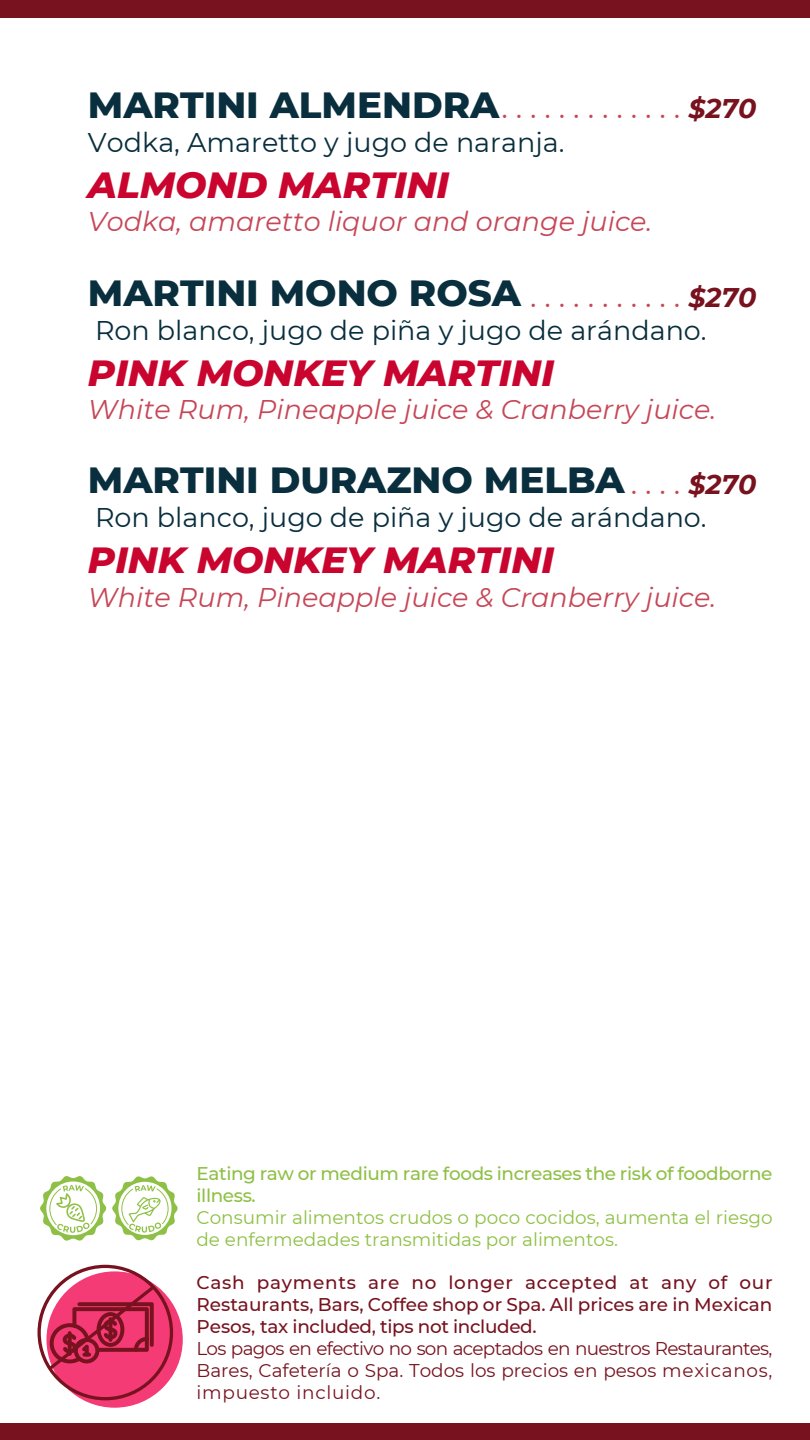
<style>
.page{position:relative;width:810px;height:1440px;background:#fff}
.page>*{position:absolute;margin:0;border:0;box-sizing:border-box;transform-origin:0 0}
.t1{font:800 37.2px "Montserrat";color:#092e3d}
.t2{font:italic 800 37.2px "Montserrat";color:#c9052f}
.t3{font:italic 27.08px "Montserrat";color:#c64757}
.t4{font:27.08px "Montserrat";color:#092e3d}
.t5{font:500 18.38px/22.1px "Montserrat";letter-spacing:-.02em;color:#77121e;text-align:justify}
.t6{font:18.38px/22.1px "Montserrat";letter-spacing:.04em;color:#77121e;text-align:justify}
.t7{font:18.38px/22.1px "Montserrat";color:#8ec045}
.t8{font:500 18.38px/22.1px "Montserrat";letter-spacing:-.02em;color:#8ec045}
.s1{font-weight:400;font-size:30.38px;color:#c64757}
.s2{font-weight:700;font-style:italic;font-size:27px;color:#77121e}
</style>
<div class="page">
<div style="left:0;top:0;width:810px;height:18px;background:#77121e"></div>
<div style="left:0;top:1424px;width:810px;height:16px;background:#77121e"></div>
<div style="left:46px;top:1271px;width:137px;height:137px;background:#f43b75;border-radius:50%"></div>
<svg style="left:37px;top:1265px;width:136px;height:135px"></svg>
<svg style="left:112px;top:1176px;width:66px;height:65px"></svg>
<svg style="left:40px;top:1176px;width:66px;height:65px"></svg>
<h1 class="t1" style="left:88px;top:77px;width:670px">MARTINI ALMENDRA <span class="s1">. . . . . . . . . . . . .</span> <span class="s2">$270</span></h1>
<h2 class="t4" style="left:88px;top:124px;width:478px">Vodka, Amaretto y jugo de naranja.</h2>
<h1 class="t2" style="left:88px;top:157px;width:363px">ALMOND MARTINI</h1>
<h2 class="t3" style="left:88px;top:203px;width:566px">Vodka, amaretto liquor and orange juice.</h2>
<h1 class="t1" style="left:88px;top:266px;width:670px">MARTINI MONO ROSA <span class="s1">. . . . . . . . . . .</span> <span class="s2">$270</span></h1>
<h2 class="t4" style="left:95px;top:312px;width:613px">Ron blanco, jugo de piña y jugo de arándano.</h2>
<h1 class="t2" style="left:88px;top:346px;width:468px">PINK MONKEY MARTINI</h1>
<h2 class="t3" style="left:88px;top:391px;width:630px">White Rum, Pineapple juice &amp; Cranberry juice.</h2>
<h1 class="t1" style="left:88px;top:453px;width:670px">MARTINI DURAZNO MELBA <span class="s1">. . . .</span> <span class="s2">$270</span></h1>
<h2 class="t4" style="left:95px;top:499px;width:613px">Ron blanco, jugo de piña y jugo de arándano.</h2>
<h1 class="t2" style="left:88px;top:533px;width:468px">PINK MONKEY MARTINI</h1>
<h2 class="t3" style="left:88px;top:578px;width:630px">White Rum, Pineapple juice &amp; Cranberry juice.</h2>
<p class="t8" style="left:196px;top:1162px;width:578px">Eating raw or medium rare foods increases the risk of foodborne illness.</p>
<p class="t7" style="left:196px;top:1206px;width:578px">Consumir alimentos crudos o poco cocidos, aumenta el riesgo de enfermedades transmitidas por alimentos.</p>
<p class="t5" style="left:196px;top:1271px;width:578px">Cash payments are no longer accepted at any of our Restaurants, Bars, Coffee shop or Spa. All prices are in Mexican Pesos, tax included, tips not included.</p>
<p class="t6" style="left:196px;top:1337px;width:578px">Los pagos en efectivo no son aceptados en nuestros Restaurantes, Bares, Cafetería o Spa. Todos los precios en pesos mexicanos, impuesto incluido.</p>
</div>
